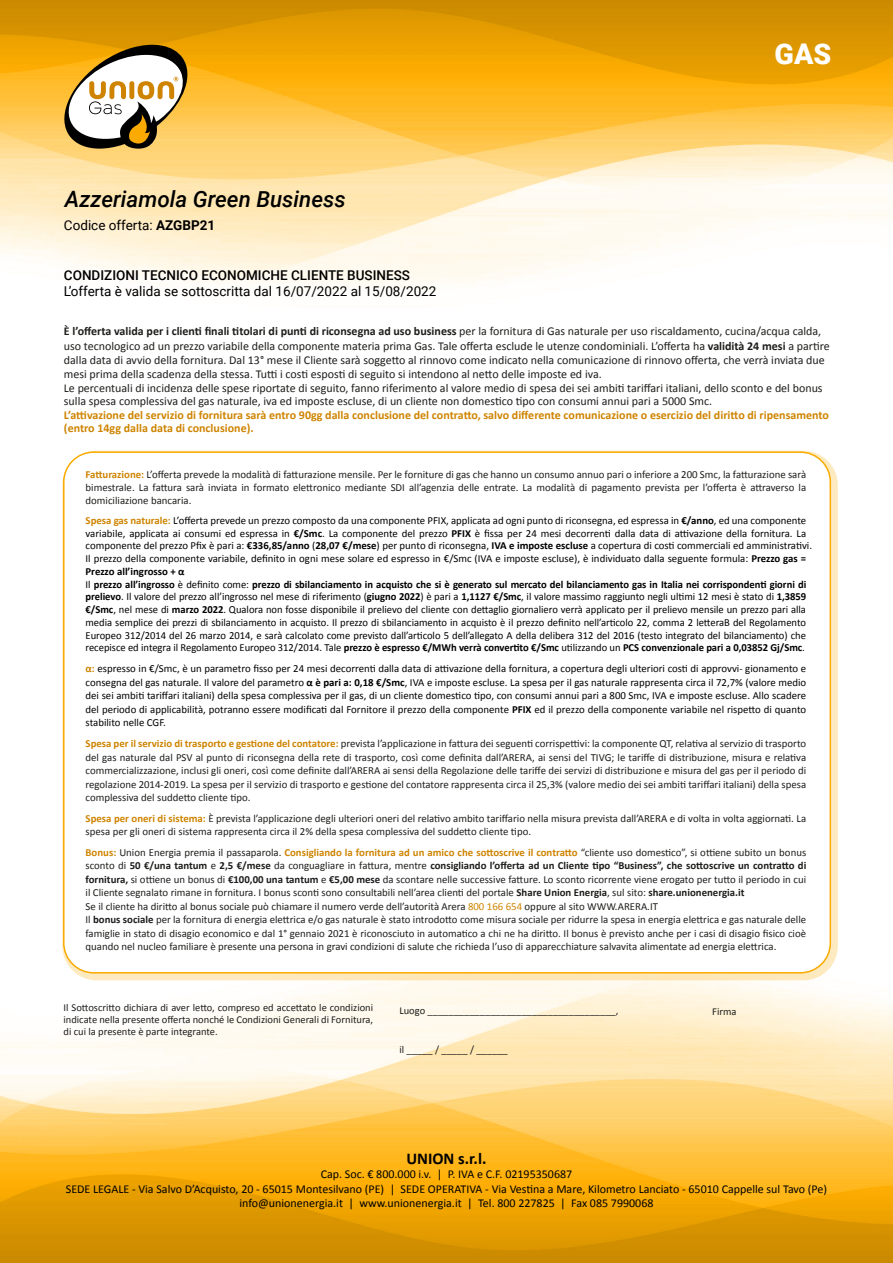
<style>
.page{position:relative;width:893px;height:1263px;background:#fff}
.page>*{position:absolute;margin:0;border:0;box-sizing:border-box;transform-origin:0 0}
.t1{font:900 28.5px "Roboto";color:#fff}
.t2{font:italic 500 22.5px "Roboto";color:#000}
.t3{font:700 16.5px "Calibri";color:#000}
.t4{font:13.5px "Roboto";color:#000}
.t5{font:500 13.5px "Roboto";color:#000}
.t6{font:12px/14.1px "Calibri";color:#1d1d1b}
.t7{font:12px/14.4px "Calibri";color:#000;text-align:center}
.t8{font:700 12px/13.5px "Calibri";color:#ce8400}
.t9{font:10.8px/13.5px "Calibri";color:#1d1d1b;text-align:justify}
.t10{font:10.8px/12.8px "Calibri";letter-spacing:-.005em;color:#000}
.t11{font:10.5px/12px "Calibri";color:#1d1d1b;text-align:justify}
.s1{font-weight:700}
.s2{font-weight:700;color:#ce8400}
.s3{color:#ce8400}
</style>
<div class="page">
<svg style="left:0;top:0;width:893px;height:287px"></svg>
<svg style="left:0;top:963px;width:893px;height:300px"></svg>
<div style="left:62px;top:451px;width:776px;height:529px;border:9px solid #faaa00;border-radius:30px"></div>
<div style="left:64px;top:452px;width:766px;height:521px;background:#fff;border-radius:30px"></div>
<svg style="left:57px;top:42px;width:137px;height:107px"></svg>
<h2 class="t2" style="left:65px;top:183px;width:282px">Azzeriamola Green Business</h2>
<p class="t4" style="left:64px;top:216px;width:153px">Codice offerta: <span class="s1">AZGBP21</span></p>
<p class="t5" style="left:64px;top:265px;width:348px">CONDIZIONI TECNICO ECONOMICHE CLIENTE BUSINESS</p>
<p class="t4" style="left:64px;top:281px;width:374px">L’offerta è valida se sottoscritta dal 16/07/2022 al 15/08/2022</p>
<h1 class="t1" style="left:775px;top:34px;width:58px">GAS</h1>
<p class="t6" style="left:64px;top:324px;width:767px"><span class="s1">È l’offerta valida per i clienti finali titolari di punti di riconsegna ad uso business</span> per la fornitura di Gas naturale per uso riscaldamento, cucina/acqua calda, uso tecnologico ad un prezzo variabile della componente materia prima Gas. Tale offerta esclude le utenze condominiali. L’offerta ha <span class="s1">validità 24 mesi</span> a partire dalla data di avvio della fornitura. Dal 13° mese il Cliente sarà soggetto al rinnovo come indicato nella comunicazione di rinnovo offerta, che verrà inviata due mesi prima della scadenza della stessa. Tutti i costi esposti di seguito si intendono al netto delle imposte ed iva.<br>Le percentuali di incidenza delle spese riportate di seguito, fanno riferimento al valore medio di spesa dei sei ambiti tariffari italiani, dello sconto e del bonus sulla spesa complessiva del gas naturale, iva ed imposte escluse, di un cliente non domestico tipo con consumi annui pari a 5000 Smc.</p>
<p class="t8" style="left:64px;top:408px;width:767px">L’attivazione del servizio di fornitura sarà entro 90gg dalla conclusione del contratto, salvo differente comunicazione o esercizio del diritto di ripensamento (entro 14gg dalla data di conclusione).</p>
<p class="t9" style="left:86px;top:468px;width:722px;line-height:12.9px"><span class="s2">Fatturazione:</span> L’offerta prevede la modalità di fatturazione mensile. Per le forniture di gas che hanno un consumo annuo pari o inferiore a 200 Smc, la fatturazione sarà bimestrale. La fattura sarà inviata in formato elettronico mediante SDI all’agenzia delle entrate. La modalità di pagamento prevista per l’offerta è attraverso la domiciliazione bancaria.</p>
<p class="t10" style="left:86px;top:514px;width:728px"><span class="s2">Spesa gas naturale:</span> L’offerta prevede un prezzo composto da una componente PFIX, applicata ad ogni punto di riconsegna, ed espressa in <span class="s1">€/anno</span>, ed una componente variabile, applicata ai consumi ed espressa in <span class="s1">€/Smc</span>. La componente del prezzo <span class="s1">PFIX</span> è fissa per 24 mesi decorrenti dalla data di attivazione della fornitura. La componente del prezzo Pfix è pari a: <span class="s1">€336,85/anno</span> (<span class="s1">28,07 €/mese</span>) per punto di riconsegna, <span class="s1">IVA e imposte escluse</span> a copertura di costi commerciali ed amministrativi.<br>Il prezzo della componente variabile, definito in ogni mese solare ed espresso in €/Smc (IVA e imposte escluse), è individuato dalla seguente formula: <span class="s1">Prezzo gas = Prezzo all’ingrosso + α<br></span>Il <span class="s1">prezzo all’ingrosso</span> è definito come: <span class="s1">prezzo di sbilanciamento in acquisto che si è generato sul mercato del bilanciamento gas in Italia nei corrispondenti giorni di prelievo</span>. Il valore del prezzo all’ingrosso nel mese di riferimento (<span class="s1">giugno 2022</span>) è pari a <span class="s1">1,1127 €/Smc</span>, il valore massimo raggiunto negli ultimi 12 mesi è stato di <span class="s1">1,3859 €/Smc</span>, nel mese di <span class="s1">marzo 2022</span>. Qualora non fosse disponibile il prelievo del cliente con dettaglio giornaliero verrà applicato per il prelievo mensile un prezzo pari alla media semplice dei prezzi di sbilanciamento in acquisto. Il prezzo di sbilanciamento in acquisto è il prezzo definito nell’articolo 22, comma 2 letteraB del Regolamento Europeo 312/2014 del 26 marzo 2014, e sarà calcolato come previsto dall’articolo 5 dell’allegato A della delibera 312 del 2016 (testo integrato del bilanciamento) che recepisce ed integra il Regolamento Europeo 312/2014. Tale <span class="s1">prezzo è espresso €/MWh verrà convertito €/Smc</span> utilizzando un <span class="s1">PCS convenzionale pari a 0,03852 Gj/Smc</span>.</p>
<p class="t10" style="left:86px;top:662px;width:722px;line-height:13.5px;text-align:justify"><span class="s2">α:</span> espresso in €/Smc, è un parametro fisso per 24 mesi decorrenti dalla data di attivazione della fornitura, a copertura degli ulteriori costi di approvvi- gionamento e consegna del gas naturale. Il valore del parametro <span class="s1">α è pari a: 0,18 €/Smc</span>, IVA e imposte escluse. La spesa per il gas naturale rappresenta circa il 72,7% (valore medio dei sei ambiti tariffari italiani) della spesa complessiva per il gas, di un cliente domestico tipo, con consumi annui pari a 800 Smc, IVA e imposte escluse. Allo scadere del periodo di applicabilità, potranno essere modificati dal Fornitore il prezzo della componente <span class="s1">PFIX</span> ed il prezzo della componente variabile nel rispetto di quanto stabilito nelle CGF.</p>
<p class="t9" style="left:86px;top:737px;width:722px"><span class="s2">Spesa per il servizio di trasporto e gestione del contatore:</span> prevista l’applicazione in fattura dei seguenti corrispettivi: la componente QT, relativa al servizio di trasporto del gas naturale dal PSV al punto di riconsegna della rete di trasporto, così come definita dall’ARERA, ai sensi del TIVG; le tariffe di distribuzione, misura e relativa commercializzazione, inclusi gli oneri, così come definite dall’ARERA ai sensi della Regolazione delle tariffe dei servizi di distribuzione e misura del gas per il periodo di regolazione 2014-2019. La spesa per il servizio di trasporto e gestione del contatore rappresenta circa il 25,3% (valore medio dei sei ambiti tariffari italiani) della spesa complessiva del suddetto cliente tipo.</p>
<p class="t9" style="left:86px;top:812px;width:722px;line-height:12.9px"><span class="s2">Spesa per oneri di sistema:</span> È prevista l’applicazione degli ulteriori oneri del relativo ambito tariffario nella misura prevista dall’ARERA e di volta in volta aggiornati. La spesa per gli oneri di sistema rappresenta circa il 2% della spesa complessiva del suddetto cliente tipo.</p>
<p class="t9" style="left:86px;top:845px;width:722px;text-align:left"><span class="s2">Bonus:</span> Union Energia premia il passaparola. <span class="s2">Consigliando la fornitura ad un amico che sottoscrive il contratto</span> “cliente uso domestico”, si ottiene subito un bonus sconto di <span class="s1">50 €/una tantum</span> e <span class="s1">2,5 €/mese</span> da conguagliare in fattura, mentre <span class="s1">consigliando l’offerta ad un Cliente tipo “Business”, che sottoscrive un contratto di fornitura,</span> si ottiene un bonus di <span class="s1">€100,00 una tantum</span> e <span class="s1">€5,00 mese</span> da scontare nelle successive fatture. Lo sconto ricorrente viene erogato per tutto il periodo in cui il Cliente segnalato rimane in fornitura. I bonus sconti sono consultabili nell’area clienti del portale <span class="s1">Share Union Energia</span>, sul sito: <span class="s1">share.unionenergia.it<br></span>Se il cliente ha diritto al bonus sociale può chiamare il numero verde dell’autorità Arera <span class="s3">800 166 654</span> oppure al sito WWW.ARERA.IT<br>Il <span class="s1">bonus sociale</span> per la fornitura di energia elettrica e/o gas naturale è stato introdotto come misura sociale per ridurre la spesa in energia elettrica e gas naturale delle famiglie in stato di disagio economico e dal 1° gennaio 2021 è riconosciuto in automatico a chi ne ha diritto. Il bonus è previsto anche per i casi di disagio fisico cioè quando nel nucleo familiare è presente una persona in gravi condizioni di salute che richieda l’uso di apparecchiature salvavita alimentate ad energia elettrica.</p>
<p class="t11" style="left:63px;top:1002px;width:311px">Il Sottoscritto dichiara di aver letto, compreso ed accettato le condizioni indicate nella presente offerta nonché le Condizioni Generali di Fornitura, di cui la presente è parte integrante.</p>
<p class="t11" style="left:399px;top:1005px;width:221px">Luogo ____________________________________,</p>
<p class="t11" style="left:399px;top:1044px;width:110px">il _____ / _____ / ______</p>
<p class="t11" style="left:712px;top:1006px;width:26px">Firma</p>
<h3 class="t3" style="left:406px;top:1148px;width:82px">UNION s.r.l.</h3>
<p class="t7" style="left:66px;top:1167px;width:763px">Cap. Soc. € 800.000 i.v. | P. IVA e C.F. 02195350687<br>SEDE LEGALE - Via Salvo D’Acquisto, 20 - 65015 Montesilvano (PE) | SEDE OPERATIVA - Via Vestina a Mare, Kilometro Lanciato - 65010 Cappelle sul Tavo (Pe) info@unionenergia.it | www.unionenergia.it | Tel. 800 227825 | Fax 085 7990068</p>
</div>
